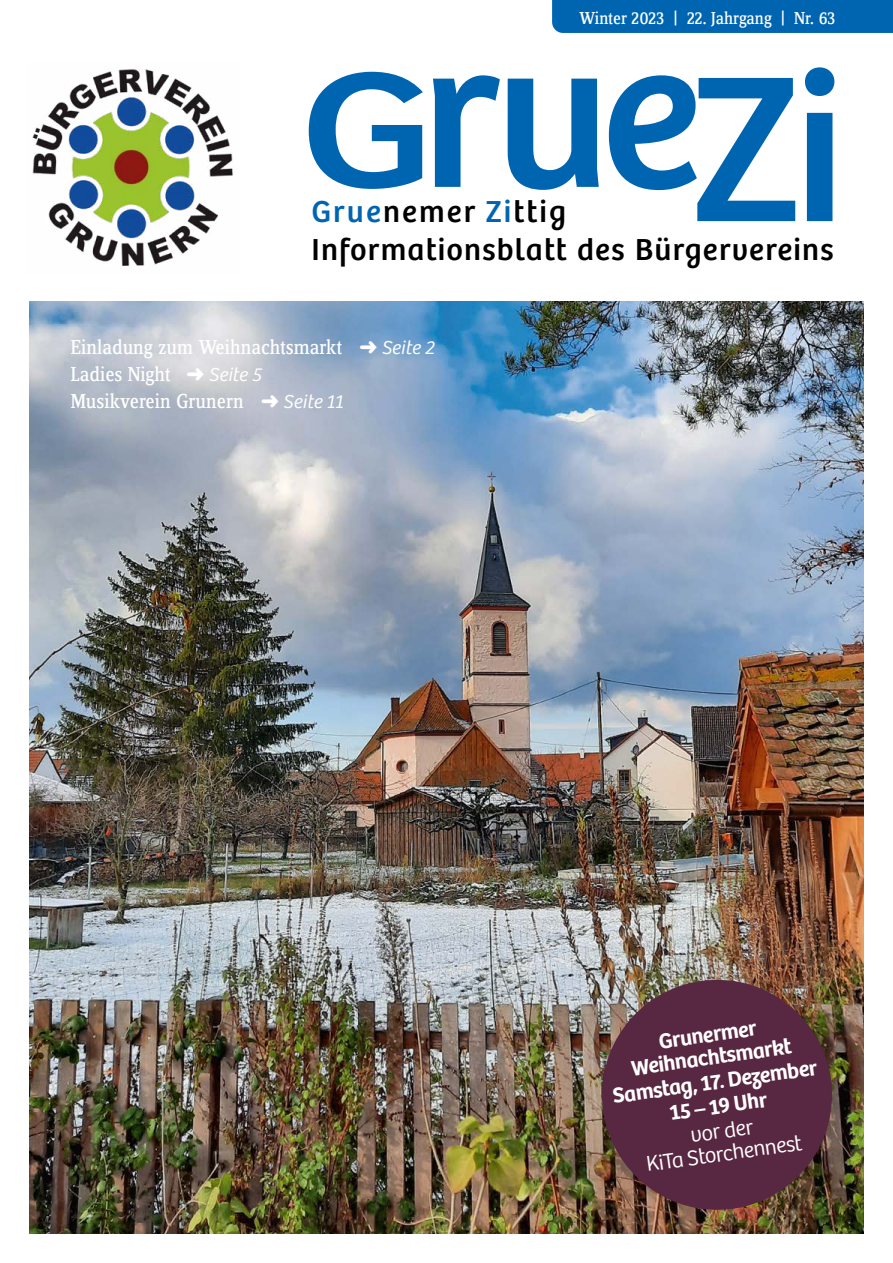
<style>
.page{position:relative;width:893px;height:1263px;background:#fff}
.page>*{position:absolute;margin:0;border:0;box-sizing:border-box;transform-origin:0 0}
.t1{font:215.25px "Bree";color:#0065b1}
.t2{font:170.1px "Bree";color:#0065b1;scale:1.27 1}
.t3{font:31.5px "Bree";letter-spacing:.035em;color:#000}
.t4{font:31.5px "Bree";letter-spacing:.065em;color:#000}
.t5{font:600 22.2px/22.5px "Bree";color:#fff;text-align:center}
.t6{font:300 22.2px/22.5px "Bree";color:#fff;text-align:center}
.t7{font:21px/27px "Zine Serif Display OT";color:#fff}
.t8{font:18px "Zine Serif Display OT";letter-spacing:-.01em;color:#fff}
.s1{color:#0065b1}
.s2{font-family:"Bree";font-weight:300;font-style:italic;font-size:19.5px}
</style>
<div class="page">
<img style="left:30px;top:302px;width:833px;height:931px">
<div style="left:552px;top:0;width:341px;height:33px;background:#0065b1"></div>
<img style="left:32px;top:69px;width:201px;height:197px">
<img style="left:594px;top:972px;width:246px;height:245px">
<p class="t8" style="left:579px;top:8px;width:258px">Winter 2023 | 22. Jahrgang | Nr. 63</p>
<h1 class="t1" style="left:421px;top:-49px;width:283px">rue</h1>
<h1 class="t1" style="left:691px;top:-15px;width:156px">Zi</h1>
<h3 class="t3" style="left:311px;top:225px;width:524px">Informationsblatt des Bürgervereins</h3>
<h2 class="t2" style="left:299px;top:1px;width:108px">G</h2>
<h3 class="t4" style="left:311px;top:187px;width:256px"><span class="s1">Grue</span>nemer <span class="s1">Zi</span>ttig</h3>
<p class="t7" style="left:71px;top:334px;width:366px">Einladung zum Weihnachtsmarkt ➜ <span class="s2">Seite 2<br></span>Ladies Night ➜ <span class="s2">Seite 5<br></span>Musikverein Grunern ➜ <span class="s2">Seite 11</span></p>
<p class="t5" style="left:627px;top:1033px;width:163px;rotate:-8deg">Grunermer<br>Weihnachtsmarkt</p>
<p class="t5" style="left:611px;top:1082px;width:208px;line-height:24.8px;rotate:-8deg">Samstag, 17. Dezember<br>15 – 19 Uhr</p>
<p class="t6" style="left:642px;top:1129px;width:158px;rotate:-8deg">vor der<br>KiTa Storchennest</p>
</div>
